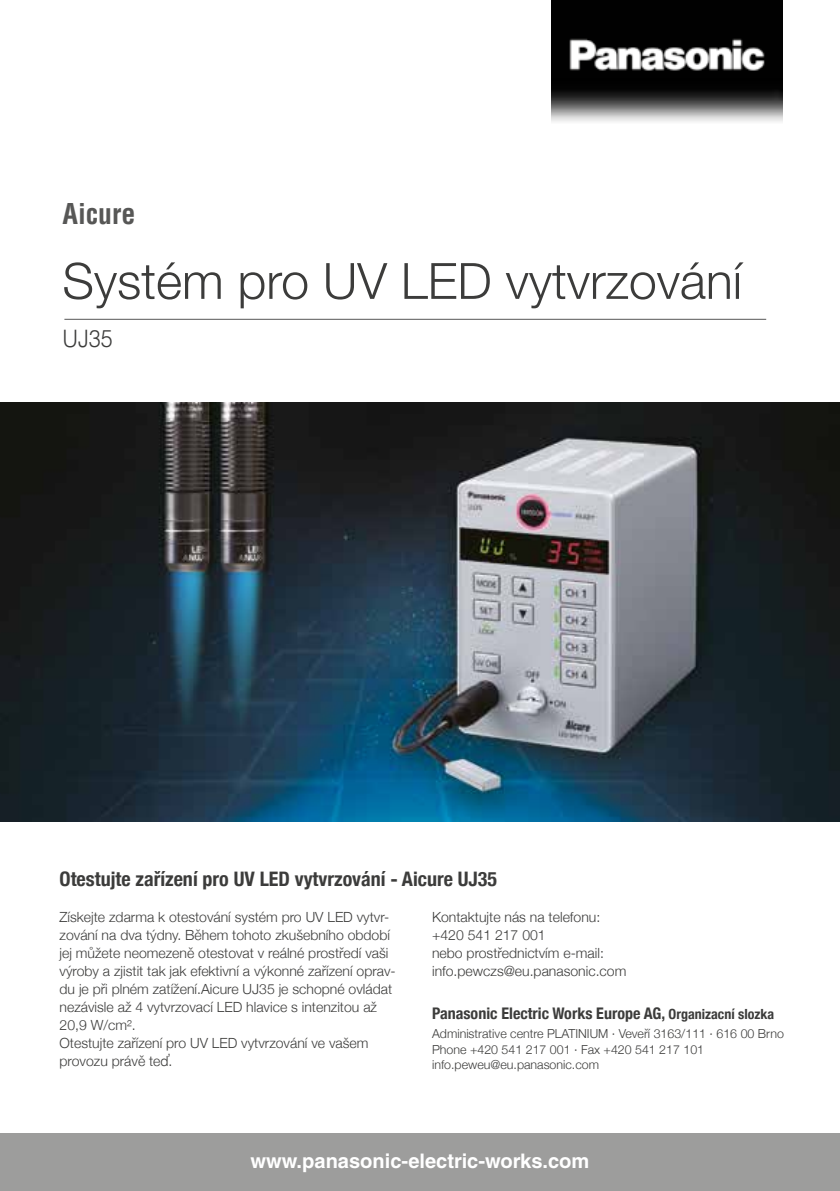
<style>
.page{position:relative;width:840px;height:1191px;background:#fff}
.page>*{position:absolute;margin:0;border:0;box-sizing:border-box;transform-origin:0 0}
.t1{font:300 50px "Helvetica Neue";color:#3c3c3b}
.t2{font:700 condensed 28px "Helvetica LT Std";color:#575756}
.t3{font:300 24px "Helvetica LT Std";color:#3c3c3b;scale:.9 1}
.t4{font:700 condensed 20px "Helvetica Neue";color:#3c3c3b}
.t5{font:700 20px "Helvetica LT Std";color:#fff}
.t6{font:700 condensed 16px "Helvetica Neue";color:#3c3c3b}
.t7{font:300 14px/18px "Helvetica Neue";color:#3c3c3b}
.t8{font:300 12.4px/15.6px "Helvetica Neue";color:#3c3c3b}
.s1{font-size:14px}
</style>
<div class="page">
<img style="left:0;top:402px;width:839px;height:419px">
<img style="left:551px;top:0;width:231px;height:122px">
<div style="left:0;top:1133px;width:839px;height:58px;background:#9d9d9c"></div>
<hr style="left:64px;top:319px;width:701px;height:1px;background:#575756">
<h2 class="t2" style="left:62px;top:196px;width:75px">Aicure</h2>
<h1 class="t1" style="left:62px;top:241px;width:680px">Systém pro UV LED vytvrzování</h1>
<h3 class="t3" style="left:62px;top:323px;width:58px">UJ35</h3>
<h3 class="t4" style="left:60px;top:862px;width:439px">Otestujte zařízení pro UV LED vytvrzování - Aicure UJ35</h3>
<p class="t7" style="left:60px;top:907px;width:337px">Získejte zdarma k otestování systém pro UV LED vytvr&shy;zování na dva týdny. Během tohoto zkušebního období jej můžete neomezeně otestovat v reálné prostředí vaši výroby a zjistit tak jak efektivní a výkonné zařízení oprav&shy;du je při plném zatížení.Aicure UJ35 je schopné ovládat nezávisle až 4 vytvrzovací LED hlavice s intenzitou až 20,9 W/cm².<br>Otestujte zařízení pro UV LED vytvrzování ve vašem provozu právě teď.</p>
<p class="t7" style="left:432px;top:907px;width:196px">Kontaktujte nás na telefonu: +420 541 217 001<br>nebo prostřednictvím e-mail: info.pewczs@eu.panasonic.com</p>
<p class="t6" style="left:432px;top:1000px;width:343px">Panasonic Electric Works Europe AG, <span class="s1">Organizacní slozka</span></p>
<p class="t8" style="left:432px;top:1025px;width:353px">Administrative centre PLATINIUM · Veveří 3163/111 · 616 00 Brno<br>Phone +420 541 217 001 · Fax +420 541 217 101 info.peweu@eu.panasonic.com</p>
<h3 class="t5" style="left:250px;top:1148px;width:340px">www.panasonic-electric-works.com</h3>
</div>
